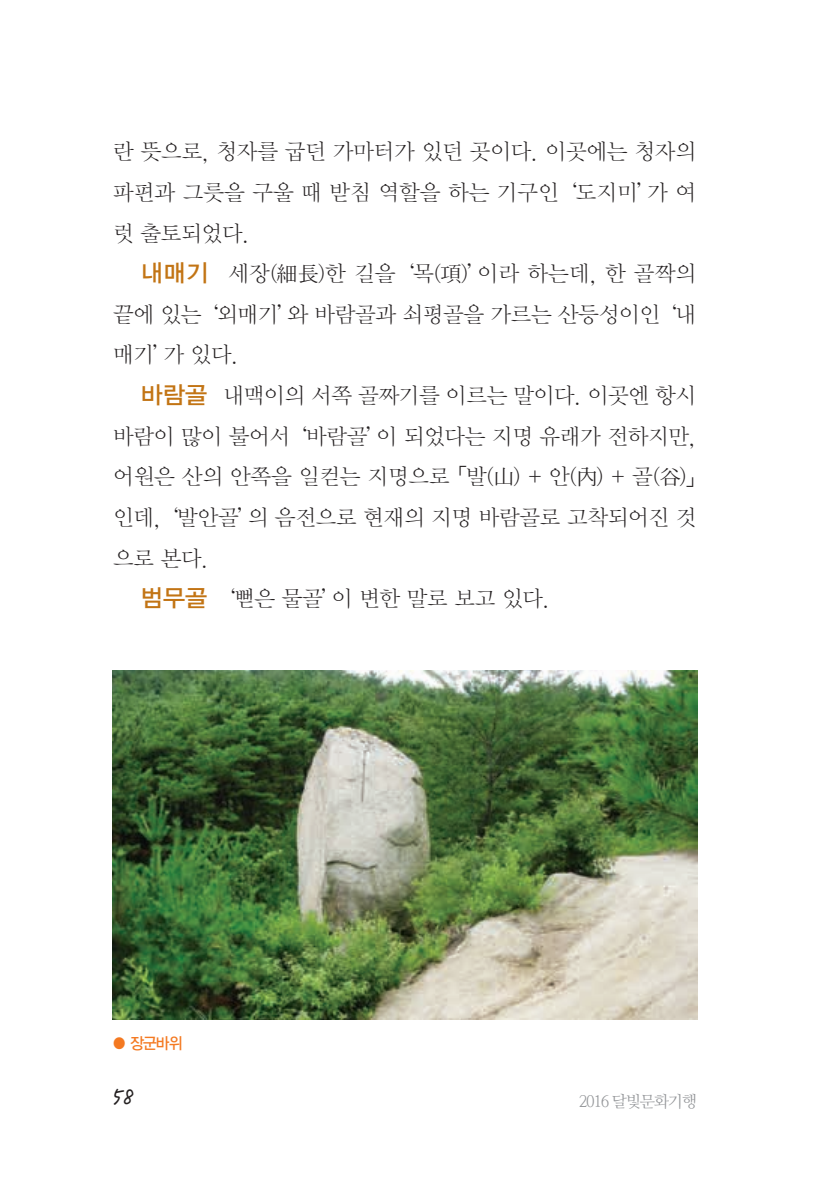
<style>
.page{position:relative;width:838px;height:1189px;background:#fff}
.page>*{position:absolute;margin:0;border:0;box-sizing:border-box;transform-origin:0 0}
.t1{font:24px "DXCLS Std M";color:#231f20}
.t2{font:22px/40.6px "Y Mj O11";letter-spacing:-.075em;color:#231f20;text-align:justify}
.t3{font:16px "Nanum Myeongjo";letter-spacing:-.075em;color:#939598}
.t4{font:16px "YDVYGO13";color:#f47921;scale:.93 1}
.s1{font-family:"YDVYGO13";font-size:24px;color:#c27414}
</style>
<div class="page">
<img style="left:112px;top:671px;width:584px;height:349px">
<p class="t2" style="left:112px;top:132px;width:585px">란 뜻으로, 청자를 굽던 가마터가 있던 곳이다. 이곳에는 청자의 파편과 그릇을 구울 때 받침 역할을 하는 기구인 ‘도지미’가 여 럿 출토되었다.</p>
<p class="t2" style="left:112px;top:253px;width:585px;text-indent:28px"><span class="s1">내매기</span> 세장(細長)한 길을 ‘목(項)’이라 하는데, 한 골짝의 끝에 있는 ‘외매기’와 바람골과 쇠평골을 가르는 산등성이인 ‘내 매기’가 있다.</p>
<p class="t2" style="left:141px;top:375px;width:557px"><span class="s1">바람골</span> 내맥이의 서쪽 골짜기를 이르는 말이다. 이곳엔 항시</p>
<p class="t2" style="left:112px;top:416px;width:585px">바람이 많이 불어서 ‘바람골’이 되었다는 지명 유래가 전하지만,</p>
<p class="t2" style="left:112px;top:456px;width:596px">어원은 산의 안쪽을 일컫는 지명으로 「발(山) + 안(內) + 골(谷)」</p>
<p class="t2" style="left:112px;top:497px;width:585px">인데, ‘발안골’의 음전으로 현재의 지명 바람골로 고착되어진 것</p>
<p class="t2" style="left:112px;top:538px;width:99px">으로 본다.</p>
<p class="t2" style="left:141px;top:578px;width:411px"><span class="s1">범무골</span> ‘뻗은 물골’이 변한 말로 보고 있다.</p>
<p class="t4" style="left:130px;top:1033px;width:58px">장군바위</p>
<p class="t1" style="left:112px;top:1083px;width:24px">58</p>
<p class="t3" style="left:578px;top:1092px;width:120px">2016 달빛문화기행</p>
</div>
